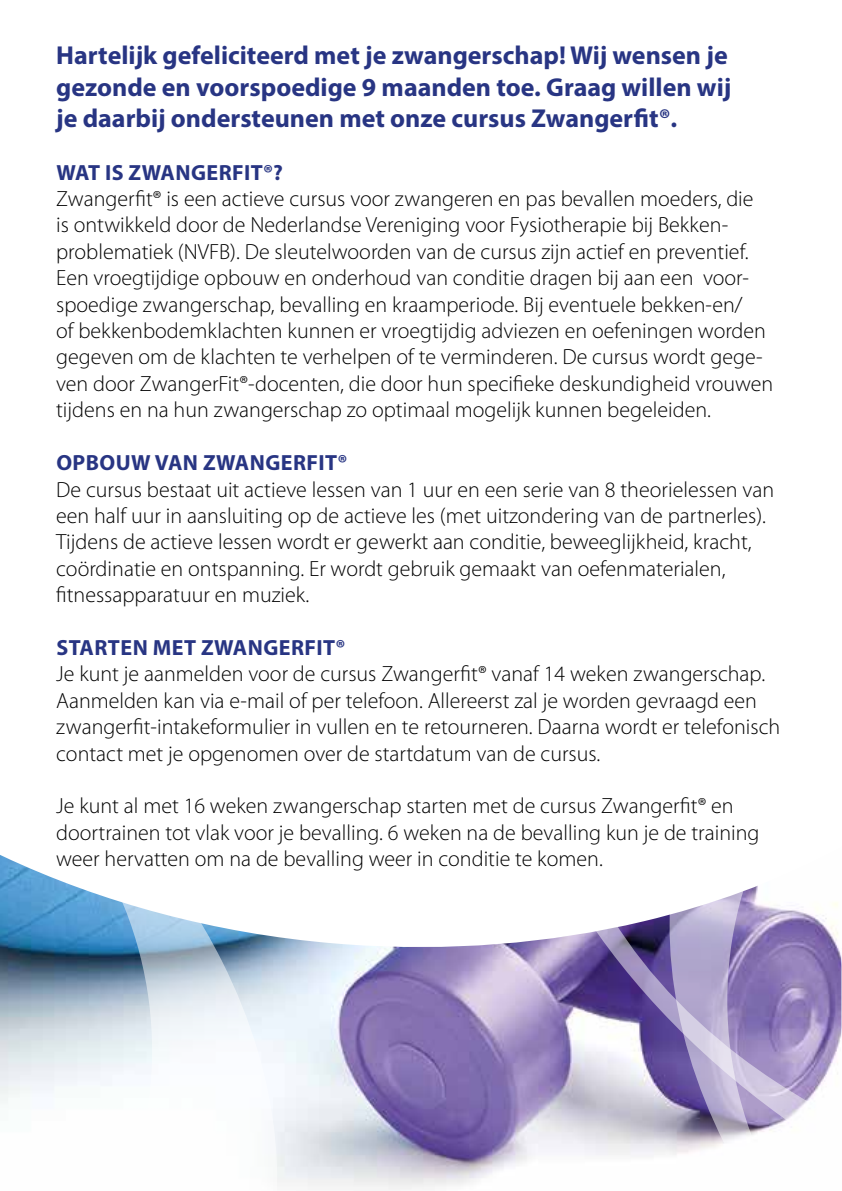
<style>
.page{position:relative;width:842px;height:1191px;background:#fff}
.page>*{position:absolute;margin:0;border:0;box-sizing:border-box;transform-origin:0 0}
.t1{font:700 26px/31.2px "Myriad Pro";color:#283583}
.t2{font:300 22px/26.4px "Myriad Pro";color:#000}
.t3{font:700 22px "Myriad Pro";letter-spacing:.02em;color:#283583}
</style>
<div class="page">
<img style="left:279px;top:951px;width:213px;height:239px">
<svg style="left:492px;top:915px;width:175px;height:257px"></svg>
<svg style="left:0;top:855px;width:279px;height:328px"></svg>
<svg style="left:667px;top:885px;width:175px;height:270px"></svg>
<p class="t1" style="left:56px;top:39px;width:677px">Hartelijk gefeliciteerd met je zwangerschap! Wij wensen je gezonde en voorspoedige 9 maanden toe. Graag willen wij je daarbij ondersteunen met onze cursus Zwangerfit®.</p>
<p class="t3" style="left:56px;top:158px;width:228px">WAT IS ZWANGERFIT®?</p>
<p class="t2" style="left:56px;top:185px;width:719px">Zwangerfit® is een actieve cursus voor zwangeren en pas bevallen moeders, die<br>is ontwikkeld door de Nederlandse Vereniging voor Fysiotherapie bij Bekken&shy;problematiek (NVFB). De sleutelwoorden van de cursus zijn actief en preventief.<br>Een vroegtijdige opbouw en onderhoud van conditie dragen bij aan een voor&shy;spoedige zwangerschap, bevalling en kraamperiode. Bij eventuele bekken-en/<br>of bekkenbodemklachten kunnen er vroegtijdig adviezen en oefeningen worden gegeven om de klachten te verhelpen of te verminderen. De cursus wordt gege&shy;ven door ZwangerFit®-docenten, die door hun specifieke deskundigheid vrouwen tijdens en na hun zwangerschap zo optimaal mogelijk kunnen begeleiden.</p>
<p class="t3" style="left:56px;top:448px;width:293px">OPBOUW VAN ZWANGERFIT®</p>
<p class="t2" style="left:56px;top:476px;width:719px">De cursus bestaat uit actieve lessen van 1 uur en een serie van 8 theorielessen van een half uur in aansluiting op de actieve les (met uitzondering van de partnerles).<br>Tijdens de actieve lessen wordt er gewerkt aan conditie, beweeglijkheid, kracht, coördinatie en ontspanning. Er wordt gebruik gemaakt van oefenmaterialen, fitnessapparatuur en muziek.</p>
<p class="t3" style="left:56px;top:633px;width:291px">STARTEN MET ZWANGERFIT®</p>
<p class="t2" style="left:56px;top:660px;width:726px">Je kunt je aanmelden voor de cursus Zwangerfit® vanaf 14 weken zwangerschap.<br>Aanmelden kan via e-mail of per telefoon. Allereerst zal je worden gevraagd een zwangerfit-intakeformulier in vullen en te retourneren. Daarna wordt er telefonisch contact met je opgenomen over de startdatum van de cursus.</p>
<p class="t2" style="left:56px;top:792px;width:705px">Je kunt al met 16 weken zwangerschap starten met de cursus Zwangerfit® en doortrainen tot vlak voor je bevalling. 6 weken na de bevalling kun je de training weer hervatten om na de bevalling weer in conditie te komen.</p>
</div>
